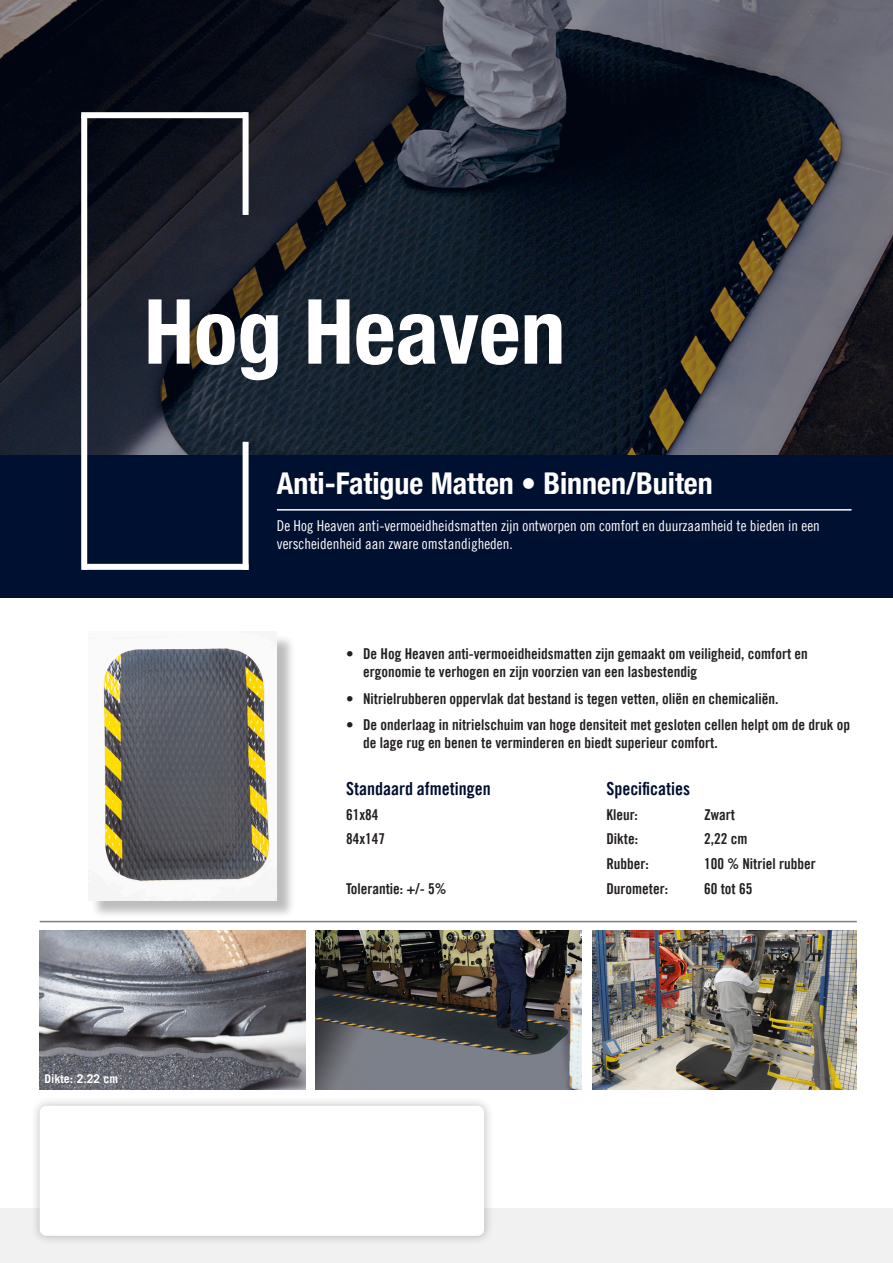
<style>
.page{position:relative;width:893px;height:1263px;background:#fff}
.page>*{position:absolute;margin:0;border:0;box-sizing:border-box;transform-origin:0 0}
.Grote_Titel{font:700 condensed 90px "Helvetica Neue LT Pro";color:#fff}
.Grote_Subtitel{font:700 condensed 30px "Helvetica Neue LT Pro";color:#fff}
.Specifications{font:18px "Trade Gothic LT Pro Bd Cn 20";color:#001030}
.Specifications-2{font:15px/18px "Trade Gothic LT Pro Bd Cn 20";color:#231f20}
.t1{font:15px/18px "Trade Gothic LT Pro Cn 18";color:#fff}
.t2{font:700 12px "Trade Gothic LT Pro";color:#fff}
</style>
<div class="page">
<svg style="left:0;top:0;width:893px;height:455px;background:#232832"></svg>
<div style="left:0;top:455px;width:893px;height:142px;background:#001030"></div>
<div style="left:243px;top:442px;width:6px;height:128px;background:#fff"></div>
<div style="left:81px;top:115px;width:6px;height:455px;background:#fff"></div>
<div style="left:243px;top:112px;width:6px;height:103px;background:#fff"></div>
<div style="left:81px;top:112px;width:166px;height:6px;background:#fff"></div>
<hr style="left:277px;top:509px;width:574px;height:2px;background:#fff">
<div style="left:83px;top:564px;width:166px;height:6px;background:#fff"></div>
<hr style="left:40px;top:921px;width:817px;height:1px;background:#7b8080">
<div style="left:0;top:1209px;width:893px;height:54px;background:#f1f1f2"></div>
<div style="left:30px;top:1096px;width:464px;height:149px;background:#231f20;opacity:.3"></div>
<div style="left:40px;top:1106px;width:444px;height:130px;background:#fff;border-radius:7px"></div>
<img style="left:593px;top:931px;width:264px;height:158px">
<img style="left:316px;top:931px;width:266px;height:158px">
<img style="left:40px;top:931px;width:266px;height:158px">
<div style="left:91px;top:634px;width:205px;height:285px;background:#231f20;opacity:.3"></div>
<img style="left:91px;top:634px;width:186px;height:266px">
<p class="Grote_Titel" style="left:144px;top:278px;width:423px">Hog Heaven</p>
<p class="Grote_Subtitel" style="left:277px;top:465px;width:437px">Anti-Fatigue Matten • Binnen/Buiten</p>
<p class="t1" style="left:277px;top:516px;width:544px">De Hog Heaven anti-vermoeidheidsmatten zijn ontworpen om comfort en duurzaamheid te bieden in een verscheidenheid aan zware omstandigheden.</p>
<p class="Specifications-2" style="left:363px;top:645px;width:446px;text-indent:-17px">• De Hog Heaven anti-vermoeidheidsmatten zijn gemaakt om veiligheid, comfort en ergonomie te verhogen en zijn voorzien van een lasbestendig</p>
<p class="Specifications-2" style="left:346px;top:689px;width:434px">• Nitrielrubberen oppervlak dat bestand is tegen vetten, oliën en chemicaliën.</p>
<p class="Specifications-2" style="left:363px;top:716px;width:489px;text-indent:-17px">• De onderlaag in nitrielschuim van hoge densiteit met gesloten cellen helpt om de druk op de lage rug en benen te verminderen en biedt superieur comfort.</p>
<p class="Specifications" style="left:346px;top:777px;width:146px">Standaard afmetingen</p>
<p class="Specifications-2" style="left:346px;top:805px;width:34px">61x84</p>
<p class="Specifications-2" style="left:346px;top:830px;width:41px">84x147</p>
<p class="Specifications-2" style="left:346px;top:879px;width:102px">Tolerantie: +/- 5%</p>
<p class="Specifications" style="left:606px;top:777px;width:85px">Specificaties</p>
<p class="Specifications-2" style="left:606px;top:805px;width:33px">Kleur:</p>
<p class="Specifications-2" style="left:704px;top:805px;width:32px">Zwart</p>
<p class="Specifications-2" style="left:606px;top:830px;width:33px">Dikte:</p>
<p class="Specifications-2" style="left:704px;top:830px;width:45px">2,22 cm</p>
<p class="Specifications-2" style="left:606px;top:855px;width:44px">Rubber:</p>
<p class="Specifications-2" style="left:704px;top:855px;width:113px">100 % Nitriel rubber</p>
<p class="Specifications-2" style="left:606px;top:879px;width:63px">Durometer:</p>
<p class="Specifications-2" style="left:704px;top:879px;width:50px">60 tot 65</p>
<p class="t2" style="left:45px;top:1071px;width:75px">Dikte: 2.22 cm</p>
</div>
